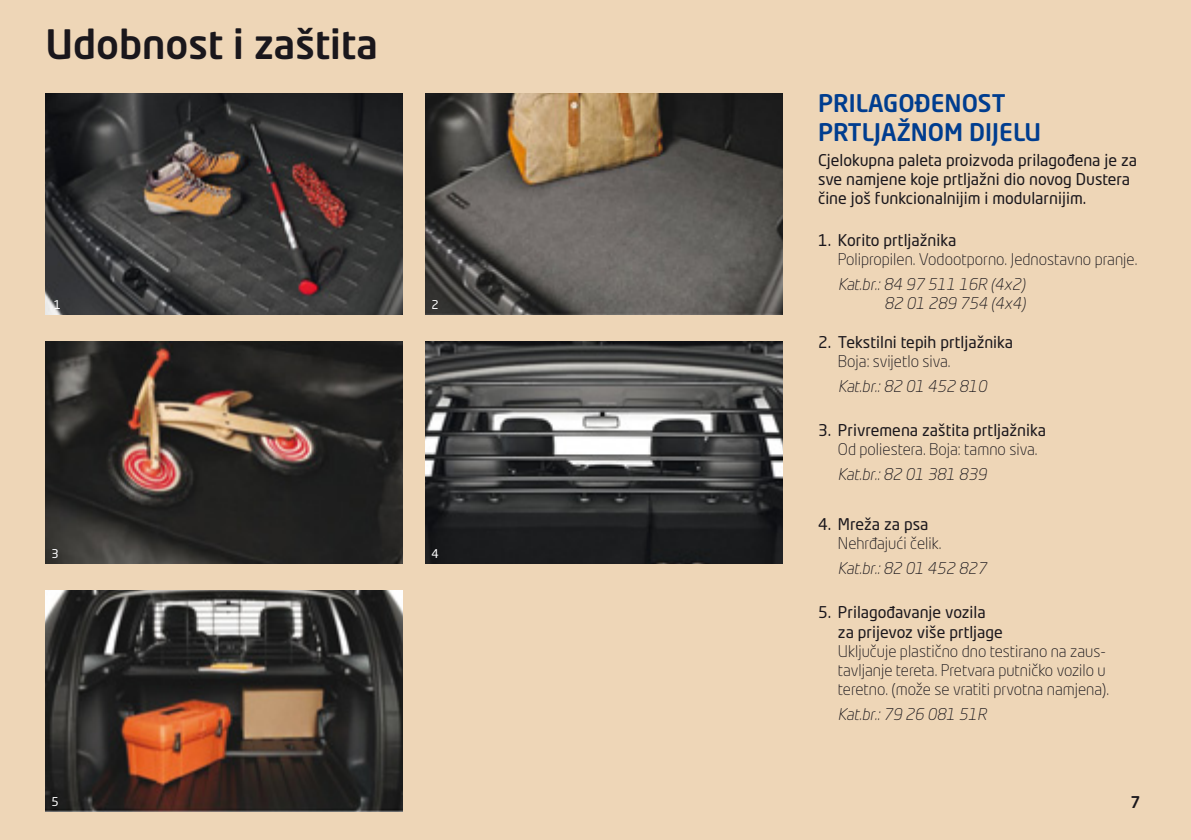
<style>
.page{position:relative;width:1191px;height:840px;background:#fff}
.page>*{position:absolute;margin:0;border:0;box-sizing:border-box;transform-origin:0 0}
.t1{font:500 40px "Neo Tech Dacia";color:#1a171c}
.t2{font:500 24px/28.8px "Neo Tech Dacia";color:#003d8f}
.t3{font:16px/19.2px "Neo Tech Dacia";color:#1a171c}
.t4{font:300 16px/19.2px "Neo Tech Dacia";color:#1a171c}
.t5{font:italic 300 16px/19.2px "Neo Tech Dacia";color:#1a171c;text-align:right}
.t6{font:500 16px "Neo Tech Dacia";color:#1a171c}
.t7{font:12px "Neo Tech Dacia";color:#fff}
</style>
<div class="page">
<div style="left:0;top:0;width:1190px;height:839px;background:#eed6b7"></div>
<img style="left:425px;top:341px;width:357px;height:222px">
<img style="left:45px;top:94px;width:358px;height:220px">
<img style="left:45px;top:342px;width:358px;height:221px">
<img style="left:45px;top:590px;width:358px;height:221px">
<img style="left:425px;top:94px;width:357px;height:220px">
<h1 class="t1" style="left:45px;top:21px;width:334px">Udobnost i zaštita</h1>
<p class="t7" style="left:54px;top:297px;width:9px">1</p>
<p class="t7" style="left:431px;top:297px;width:9px">2</p>
<p class="t7" style="left:52px;top:546px;width:9px">3</p>
<p class="t7" style="left:431px;top:546px;width:9px">4</p>
<p class="t7" style="left:52px;top:794px;width:9px">5</p>
<h2 class="t2" style="left:818px;top:89px;width:225px">PRILAGOĐENOST<br>PRTLJAŽNOM DIJELU</h2>
<p class="t3" style="left:818px;top:150px;width:320px">Cjelokupna paleta proizvoda prilagođena je za sve namjene koje prtljažni dio novog Dustera čine još funkcionalnijim i modularnijim.</p>
<p class="t3" style="left:818px;top:231px;width:140px">1. Korito prtljažnika</p>
<p class="t4" style="left:838px;top:252px;width:301px">Polipropilen. Vodootporno. Jednostavno pranje.</p>
<p class="t5" style="left:838px;top:276px;width:189px">Kat.br.: 84 97 511 16R (4x2)<br>82 01 289 754 (4x4)</p>
<p class="t3" style="left:818px;top:332px;width:197px">2. Tekstilni tepih prtljažnika</p>
<p class="t4" style="left:838px;top:353px;width:114px">Boja: svijetlo siva.</p>
<p class="t5" style="left:838px;top:378px;width:150px">Kat.br.: 82 01 452 810</p>
<p class="t3" style="left:818px;top:421px;width:229px">3. Privremena zaštita prtljažnika</p>
<p class="t4" style="left:838px;top:441px;width:201px">Od poliestera. Boja: tamno siva.</p>
<p class="t5" style="left:838px;top:466px;width:150px">Kat.br.: 82 01 381 839</p>
<p class="t3" style="left:818px;top:514px;width:112px">4. Mreža za psa</p>
<p class="t4" style="left:838px;top:535px;width:105px">Nehrđajući čelik.</p>
<p class="t5" style="left:838px;top:560px;width:150px">Kat.br.: 82 01 452 827</p>
<p class="t3" style="left:838px;top:602px;width:166px;text-indent:-20px">5. Prilagođavanje vozila za prijevoz više prtljage</p>
<p class="t4" style="left:838px;top:643px;width:273px">Uključuje plastično dno testirano na zaus&shy;tavljanje tereta. Pretvara putničko vozilo u teretno. (može se vratiti prvotna namjena).</p>
<p class="t5" style="left:838px;top:706px;width:150px">Kat.br.: 79 26 081 51R</p>
<p class="t6" style="left:1130px;top:792px;width:12px">7</p>
</div>
